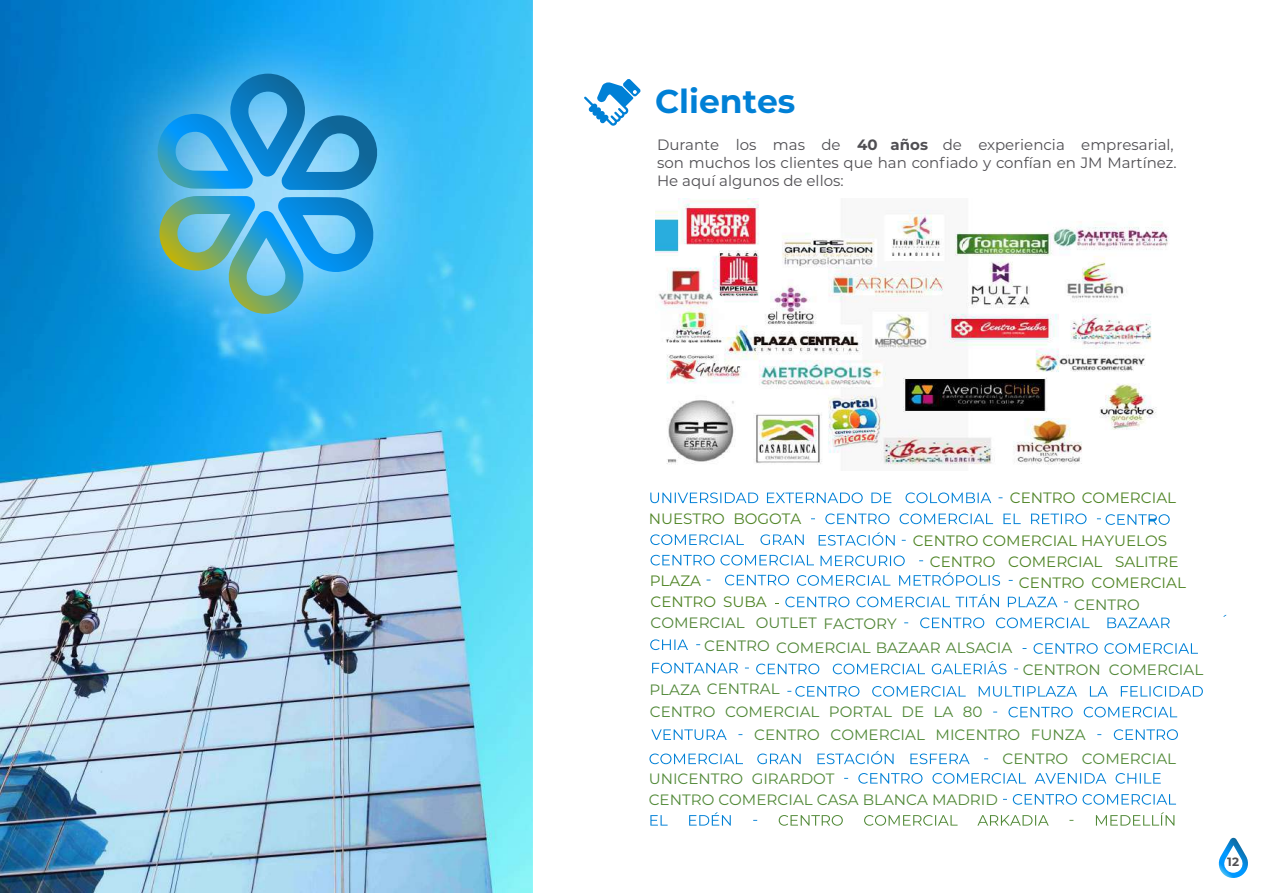
<style>
.page{position:relative;width:1263px;height:893px;background:#fff}
.page>*{position:absolute;margin:0;border:0;box-sizing:border-box;transform-origin:0 0}
.t1{font:700 33px "Montserrat";color:#0080d6}
.t2{font:15px/18px "Montserrat";color:#504f53}
.t3{font:15px/21.9px "Montserrat";color:#4f8425}
.t4{font:15px/21px "Montserrat";color:#518937}
.t5{font:15px "Montserrat";color:#508536}
.t6{font:15px "Montserrat";color:#508636}
.t7{font:15px "Montserrat";color:#508737}
.t8{font:15px "Montserrat";color:#508937}
.t9{font:15px "Montserrat";color:#508837}
.t10{font:700 12px "Montserrat";color:#504f53}
.s1{font-weight:700}
</style>
<div class="page">
<img style="left:0;top:0;width:533px;height:893px">
<img style="left:56px;top:0;width:423px;height:416px">
<svg style="left:155px;top:74px;width:225px;height:240px;background:#44aada"></svg>
<svg style="left:1218px;top:838px;width:30px;height:40px"></svg>
<svg style="left:584px;top:79px;width:57px;height:47px"></svg>
<img style="left:655px;top:199px;width:514px;height:266px">
<svg style="left:650px;top:492px;width:352px;height:11px"></svg>
<svg style="left:650px;top:513px;width:520px;height:33px"></svg>
<svg style="left:650px;top:555px;width:164px;height:10px"></svg>
<svg style="left:820px;top:555px;width:103px;height:11px"></svg>
<svg style="left:706px;top:575px;width:83px;height:10px"></svg>
<svg style="left:797px;top:572px;width:216px;height:14px"></svg>
<svg style="left:785px;top:594px;width:283px;height:13px"></svg>
<svg style="left:650px;top:615px;width:577px;height:59px"></svg>
<svg style="left:787px;top:686px;width:416px;height:11px"></svg>
<svg style="left:993px;top:707px;width:184px;height:10px"></svg>
<svg style="left:651px;top:729px;width:91px;height:11px"></svg>
<svg style="left:1097px;top:729px;width:81px;height:11px"></svg>
<svg style="left:649px;top:751px;width:339px;height:13px"></svg>
<svg style="left:844px;top:773px;width:317px;height:11px"></svg>
<svg style="left:1003px;top:794px;width:173px;height:11px"></svg>
<svg style="left:650px;top:812px;width:107px;height:14px"></svg>
<svg style="left:779px;top:812px;width:395px;height:14px"></svg>
<h1 class="t1" style="left:655px;top:78px;width:142px">Clientes</h1>
<p class="t2" style="left:657px;top:135px;width:521px">Durante los mas de <span class="s1">40 años</span> de experiencia empresarial, son muchos los clientes que han confiado y confían en JM Martínez.<br>He aquí algunos de ellos:</p>
<p class="t3" style="left:649px;top:507px;width:154px">NUESTRO BOGOTA</p>
<p class="t3" style="left:650px;top:569px;width:119px">PLAZA<br>CENTRO SUBA</p>
<p class="t3" style="left:1010px;top:486px;width:168px">CENTRO COMERCIAL</p>
<p class="t3" style="left:913px;top:530px;width:256px">CENTRO COMERCIAL HAYUELOS</p>
<p class="t3" style="left:930px;top:550px;width:250px">CENTRO COMERCIAL SALITRE</p>
<p class="t3" style="left:1019px;top:571px;width:168px">CENTRO COMERCIAL</p>
<p class="t5" style="left:1074px;top:594px;width:67px">CENTRO</p>
<p class="t5" style="left:650px;top:613px;width:248px">COMERCIAL OUTLET FACTORY</p>
<p class="t6" style="left:704px;top:638px;width:309px">CENTRO COMERCIAL BAZAAR ALSACIA</p>
<p class="t7" style="left:1023px;top:660px;width:182px">CENTRON COMERCIAL</p>
<p class="t7" style="left:649px;top:679px;width:132px">PLAZA CENTRAL</p>
<p class="t9" style="left:650px;top:702px;width:334px">CENTRO COMERCIAL PORTAL DE LA 80</p>
<p class="t8" style="left:754px;top:724px;width:333px">CENTRO COMERCIAL MICENTRO FUNZA</p>
<p class="t4" style="left:1002px;top:748px;width:175px">CENTRO COMERCIAL</p>
<p class="t4" style="left:649px;top:767px;width:351px">UNICENTRO GIRARDOT<br>CENTRO COMERCIAL CASA BLANCA MADRID</p>
<p class="t10" style="left:1227px;top:853px;width:13px">12</p>
</div>
